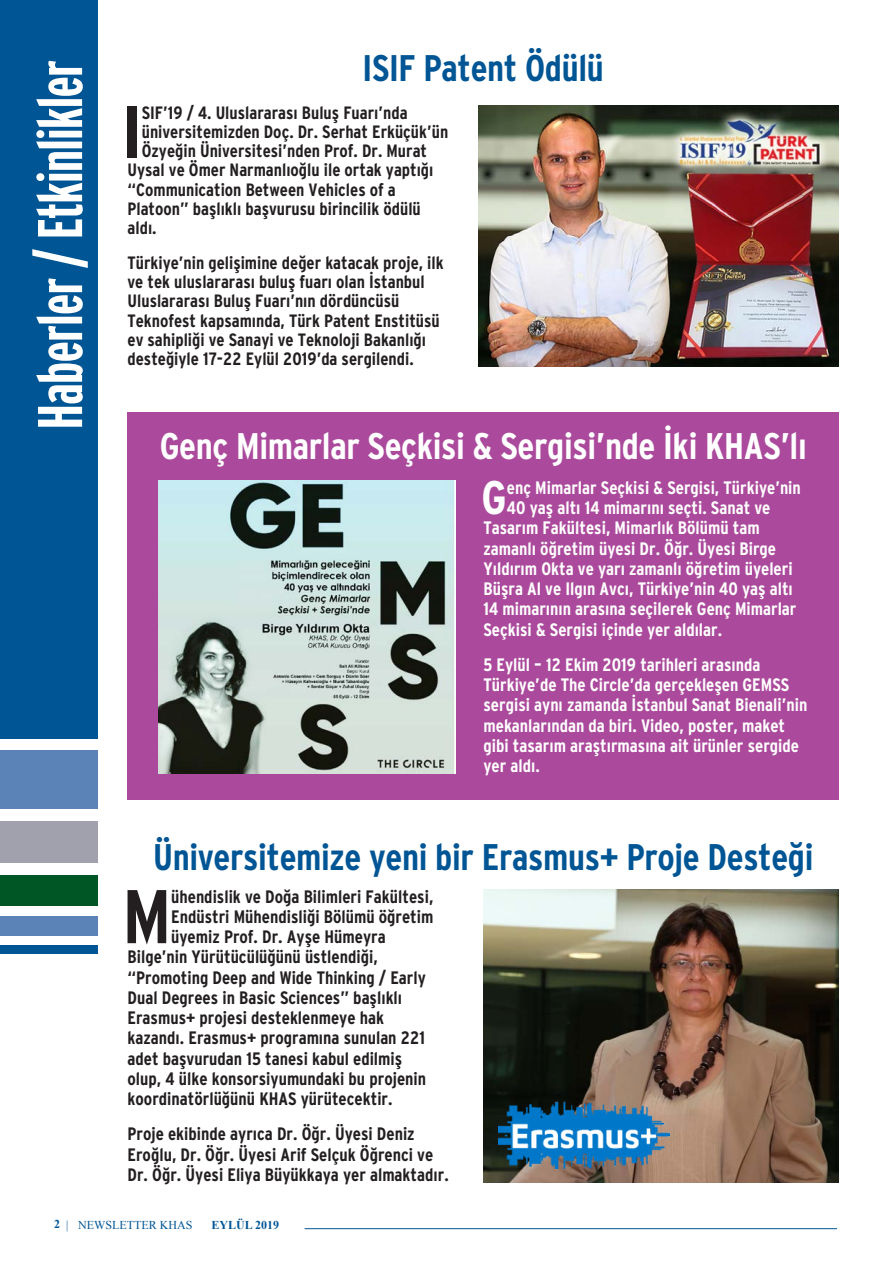
<style>
.page{position:relative;width:893px;height:1263px;background:#fff}
.page>*{position:absolute;margin:0;border:0;box-sizing:border-box;transform-origin:0 0}
.t1{font:700 condensed 75.9px "Interstate";color:#231f20}
.t2{font:700 condensed 73.05px "Interstate";color:#231f20}
.t3{font:700 64.8px "Arial";color:#fff;scale:.6 1}
.t4{font:700 63px "Interstate Compress";letter-spacing:-.01em;color:#fff}
.t5{font:700 condensed 46.95px "Interstate";color:#fff}
.t6{font:700 condensed 37.05px "Interstate";letter-spacing:-.01em;color:#005595}
.t7{font:700 condensed 37.05px "Interstate";letter-spacing:-.01em;color:#fff}
.t8{font:700 condensed 18px/20.2px "Interstate";color:#fff}
.t9{font:700 condensed 18px/20.2px "Interstate";color:#231f20}
.t10{font:700 condensed 17.85px/19.4px "Interstate";color:#231f20}
.t11{font:12px "Times New Roman";color:#005595}
.t12{font:700 12px "Times New Roman";color:#005595}
.t13{font:12px "Times New Roman";color:#005595;scale:.95 1}
</style>
<div class="page">
<hr style="left:305px;top:1228px;width:532px;height:1px;background:#005595">
<div style="left:0;top:0;width:98px;height:738px;background:#005595"></div>
<div style="left:0;top:751px;width:98px;height:58px;background:#5c83b7"></div>
<div style="left:0;top:821px;width:98px;height:42px;background:#a1a0ad"></div>
<div style="left:0;top:875px;width:98px;height:31px;background:#005625"></div>
<div style="left:0;top:916px;width:98px;height:19px;background:#5c83b7"></div>
<div style="left:0;top:945px;width:98px;height:9px;background:#005595"></div>
<div style="left:128px;top:412px;width:711px;height:387px;background:#ab4a9c"></div>
<img style="left:479px;top:105px;width:360px;height:262px">
<img style="left:483px;top:889px;width:356px;height:293px">
<img style="left:499px;top:1095px;width:170px;height:77px">
<img style="left:158px;top:481px;width:297px;height:293px">
<h3 class="t3" style="left:31px;top:430px;width:632px;rotate:-90deg">Haberler / Etkinlikler</h3>
<h3 class="t4" style="left:25px;top:429px;width:371px;rotate:-90deg">Haberler / Etkinlikler</h3>
<p class="t6" style="left:363px;top:47px;width:243px">ISIF Patent Ödülü</p>
<p class="t2" style="left:122px;top:89px;width:21px">I</p>
<p class="t10" style="left:142px;top:103px;width:267px">SIF’19 / 4. Uluslararası Buluş Fuarı’nda</p>
<p class="t10" style="left:142px;top:122px;width:308px">üniversitemizden Doç. Dr. Serhat Erküçük’ün</p>
<p class="t10" style="left:142px;top:141px;width:287px">Özyeğin Üniversitesi’nden Prof. Dr. Murat</p>
<p class="t10" style="left:128px;top:161px;width:307px">Uysal ve Ömer Narmanlıoğlu ile ortak yaptığı</p>
<p class="t10" style="left:128px;top:180px;width:270px">“Communication Between Vehicles of a</p>
<p class="t10" style="left:128px;top:199px;width:295px">Platoon” başlıklı başvurusu birincilik ödülü</p>
<p class="t10" style="left:128px;top:218px;width:31px">aldı.</p>
<p class="t10" style="left:128px;top:253px;width:318px">Türkiye’nin gelişimine değer katacak proje, ilk ve tek uluslararası buluş fuarı olan İstanbul Uluslararası Buluş Fuarı’nın dördüncüsü Teknofest kapsamında, Türk Patent Enstitüsü ev sahipliği ve Sanayi ve Teknoloji Bakanlığı desteğiyle 17-22 Eylül 2019’da sergilendi.</p>
<p class="t7" style="left:160px;top:425px;width:649px">Genç Mimarlar Seçkisi &amp; Sergisi’nde İki KHAS’lı</p>
<p class="t5" style="left:482px;top:470px;width:27px">G</p>
<p class="t8" style="left:507px;top:477px;width:296px">enç Mimarlar Seçkisi &amp; Sergisi, Türkiye’nin</p>
<p class="t8" style="left:507px;top:498px;width:265px">40 yaş altı 14 mimarını seçti. Sanat ve</p>
<p class="t8" style="left:483px;top:518px;width:278px">Tasarım Fakültesi, Mimarlık Bölümü tam</p>
<p class="t8" style="left:483px;top:538px;width:294px">zamanlı öğretim üyesi Dr. Öğr. Üyesi Birge</p>
<p class="t8" style="left:483px;top:558px;width:311px">Yıldırım Okta ve yarı zamanlı öğretim üyeleri</p>
<p class="t8" style="left:483px;top:579px;width:311px">Büşra Al ve Ilgın Avcı, Türkiye’nin 40 yaş altı</p>
<p class="t8" style="left:483px;top:599px;width:315px">14 mimarının arasına seçilerek Genç Mimarlar</p>
<p class="t8" style="left:483px;top:619px;width:240px">Seçkisi &amp; Sergisi içinde yer aldılar.</p>
<p class="t8" style="left:483px;top:654px;width:325px">5 Eylül – 12 Ekim 2019 tarihleri arasında Türkiye’de The Circle’da gerçekleşen GEMSS sergisi aynı zamanda İstanbul Sanat Bienali’nin mekanlarından da biri. Video, poster, maket gibi tasarım araştırmasına ait ürünler sergide yer aldı.</p>
<p class="t6" style="left:153px;top:836px;width:662px">Üniversitemize yeni bir Erasmus+ Proje Desteği</p>
<p class="t1" style="left:123px;top:872px;width:50px">M</p>
<p class="t9" style="left:171px;top:886px;width:264px">ühendislik ve Doğa Bilimleri Fakültesi,</p>
<p class="t9" style="left:171px;top:906px;width:264px">Endüstri Mühendisliği Bölümü öğretim</p>
<p class="t9" style="left:171px;top:927px;width:216px">üyemiz Prof. Dr. Ayşe Hümeyra</p>
<p class="t9" style="left:128px;top:947px;width:252px">Bilge’nin Yürütücülüğünü üstlendiği,</p>
<p class="t9" style="left:128px;top:967px;width:300px">“Promoting Deep and Wide Thinking / Early</p>
<p class="t9" style="left:128px;top:987px;width:276px">Dual Degrees in Basic Sciences” başlıklı</p>
<p class="t9" style="left:128px;top:1008px;width:258px">Erasmus+ projesi desteklenmeye hak</p>
<p class="t9" style="left:128px;top:1028px;width:299px">kazandı. Erasmus+ programına sunulan 221</p>
<p class="t9" style="left:128px;top:1048px;width:276px">adet başvurudan 15 tanesi kabul edilmiş</p>
<p class="t9" style="left:128px;top:1068px;width:300px">olup, 4 ülke konsorsiyumundaki bu projenin</p>
<p class="t9" style="left:128px;top:1089px;width:267px">koordinatörlüğünü KHAS yürütecektir.</p>
<p class="t9" style="left:128px;top:1124px;width:323px">Proje ekibinde ayrıca Dr. Öğr. Üyesi Deniz<br>Eroğlu, Dr. Öğr. Üyesi Arif Selçuk Öğrenci ve<br>Dr. Öğr. Üyesi Eliya Büyükkaya yer almaktadır.</p>
<p class="t12" style="left:54px;top:1216px;width:7px">2</p>
<p class="t11" style="left:78px;top:1217px;width:116px">NEWSLETTER KHAS</p>
<p class="t12" style="left:212px;top:1216px;width:69px">EYLÜL 2019</p>
<p class="t13" style="left:66px;top:1217px;width:4px">|</p>
</div>
